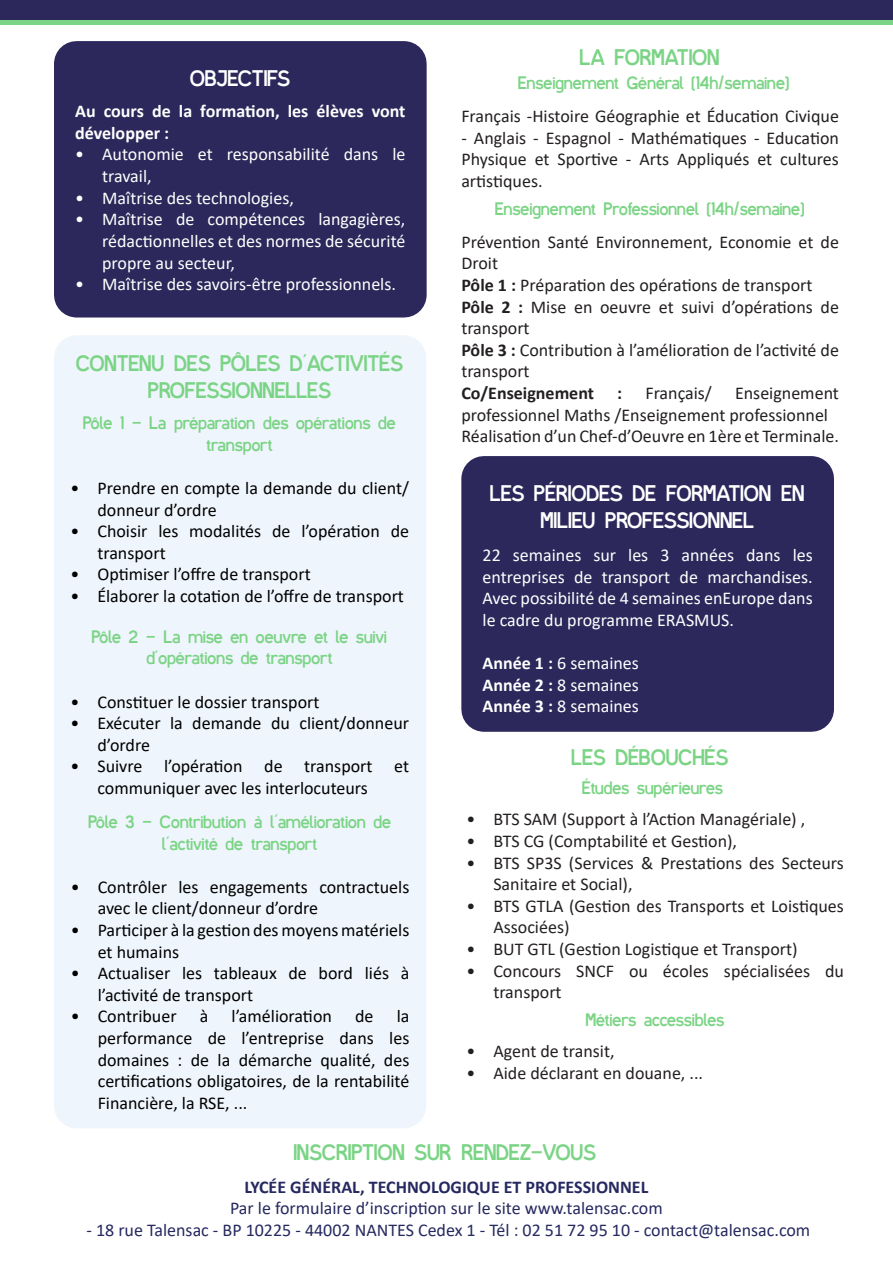
<style>
.page{position:relative;width:893px;height:1263px;background:#fff}
.page>*{position:absolute;margin:0;border:0;box-sizing:border-box;transform-origin:0 0}
.t1{font:22.5px/27px "Ishotthe Serif";color:#7bd485;text-align:center}
.t2{font:22.5px/27px "Ishotthe Serif";color:#fff;text-align:center}
.t3{font:18px/21.6px "Calibri";color:#231f20}
.t4{font:18px/21.6px "Calibri";color:#000}
.t5{font:18px/21.6px "Calibri";color:#fff;text-align:justify}
.t6{font:18px/21.6px "Ishotthe Serif";color:#7bd485;text-align:center}
.t7{font:18px "Calibri";color:#262960}
.t8{font:700 18px/21.6px "Calibri";color:#fff}
.t9{font:700 18px "Calibri";color:#262960}
.t10{font:700 18px "Calibri";color:#231f20}
.s1{font-weight:700}
</style>
<div class="page">
<svg style="left:0;top:19px;width:893px;height:6px;background:#6db77e"></svg>
<div style="left:0;top:0;width:893px;height:19px;background:#2c285b"></div>
<div style="left:77px;top:64px;width:327px;height:231px;background:#2c285b"></div>
<div style="left:54px;top:41px;width:373px;height:276px;border:45px solid #2c285b"></div>
<div style="left:77px;top:358px;width:327px;height:748px;background:#eff5fc"></div>
<div style="left:54px;top:335px;width:372px;height:793px;border:45px solid #eff5fc"></div>
<div style="left:484px;top:479px;width:327px;height:230px;background:#2c285b"></div>
<div style="left:461px;top:456px;width:373px;height:276px;border:45px solid #2c285b"></div>
<p class="t2" style="left:190px;top:65px;width:102px">OBJECTIFS</p>
<p class="t8" style="left:75px;top:100px;width:332px">Au cours de la formation, les élèves vont développer :</p>
<p class="t5" style="left:102px;top:145px;width:305px;text-indent:-27px">• Autonomie et responsabilité dans le travail,</p>
<p class="t5" style="left:75px;top:188px;width:220px">• Maîtrise des technologies,</p>
<p class="t5" style="left:102px;top:210px;width:305px;text-indent:-27px">• Maîtrise de compétences langagières, rédactionnelles et des normes de sécurité propre au secteur,</p>
<p class="t5" style="left:75px;top:274px;width:322px">• Maîtrise des savoirs-être professionnels.</p>
<p class="t1" style="left:77px;top:350px;width:328px">CONTENU DES PÔLES D’ACTIVITÉS<br>PROFESSIONNELLES</p>
<p class="t6" style="left:84px;top:413px;width:314px">Pôle 1 - La préparation des opérations de transport</p>
<p class="t4" style="left:97px;top:478px;width:313px;text-indent:-27px">• Prendre en compte la demande du client/ donneur d’ordre</p>
<p class="t4" style="left:97px;top:521px;width:313px;text-indent:-27px">• Choisir les modalités de l’opération de transport</p>
<p class="t4" style="left:70px;top:565px;width:242px">• Optimiser l’offre de transport</p>
<p class="t4" style="left:70px;top:586px;width:335px">• Élaborer la cotation de l’offre de transport</p>
<p class="t6" style="left:92px;top:626px;width:297px">Pôle 2 - La mise en oeuvre et le suivi d’opérations de transport</p>
<p class="t4" style="left:70px;top:692px;width:251px">• Constituer le dossier transport</p>
<p class="t4" style="left:97px;top:713px;width:313px;text-indent:-27px">• Exécuter la demande du client/donneur d’ordre</p>
<p class="t4" style="left:97px;top:757px;width:313px;text-indent:-27px">• Suivre l’opération de transport et communiquer avec les interlocuteurs</p>
<p class="t6" style="left:89px;top:811px;width:304px">Pôle 3 - Contribution à l’amélioration de l’activité de transport</p>
<p class="t4" style="left:98px;top:877px;width:313px;text-indent:-27px">• Contrôler les engagements contractuels avec le client/donneur d’ordre</p>
<p class="t4" style="left:98px;top:920px;width:313px;text-indent:-27px">• Participer à la gestion des moyens matériels et humains</p>
<p class="t4" style="left:98px;top:963px;width:313px;text-indent:-27px">• Actualiser les tableaux de bord liés à l’activité de transport</p>
<p class="t4" style="left:71px;top:1007px;width:107px">• Contribuer</p>
<p class="t4" style="left:200px;top:1005px;width:10px">à</p>
<p class="t4" style="left:232px;top:1005px;width:102px">l’amélioration</p>
<p class="t4" style="left:355px;top:1005px;width:20px">de</p>
<p class="t4" style="left:98px;top:1005px;width:313px;text-align:justify;text-indent:299px">la performance de l’entreprise dans les domaines : de la démarche qualité, des certifications obligatoires, de la rentabilité Financière, la RSE, ...</p>
<p class="t1" style="left:580px;top:44px;width:141px">LA FORMATION</p>
<p class="t6" style="left:518px;top:73px;width:273px">Enseignement Général (14h/semaine)</p>
<p class="t3" style="left:461px;top:105px;width:379px">Français -Histoire Géographie et Éducation Civique</p>
<p class="t3" style="left:461px;top:126px;width:379px;text-align:justify">- Anglais - Espagnol - Mathématiques - Education Physique et Sportive - Arts Appliqués et cultures artistiques.</p>
<p class="t6" style="left:495px;top:199px;width:311px">Enseignement Professionnel (14h/semaine)</p>
<p class="t3" style="left:461px;top:231px;width:379px">Prévention Santé Environnement, Economie et de<br>Droit<br><span class="s1">Pôle 1 :</span> Préparation des opérations de transport<br><span class="s1">Pôle 2 :</span> Mise en oeuvre et suivi d’opérations de transport<br><span class="s1">Pôle 3 :</span> Contribution à l’amélioration de l’activité de transport</p>
<p class="t10" style="left:461px;top:380px;width:134px">Co/Enseignement</p>
<p class="t10" style="left:617px;top:380px;width:6px">:</p>
<p class="t3" style="left:645px;top:382px;width:68px">Français/</p>
<p class="t3" style="left:461px;top:382px;width:379px;text-indent:274px">Enseignement professionnel Maths /Enseignement professionnel<br>Réalisation d’un Chef-d’Oeuvre en 1ère et Terminale.</p>
<p class="t2" style="left:490px;top:480px;width:316px">LES PÉRIODES DE FORMATION EN<br>MILIEU PROFESSIONNEL</p>
<p class="t5" style="left:483px;top:545px;width:332px">22 semaines sur les 3 années dans les entreprises de transport de marchandises.<br>Avec possibilité de 4 semaines enEurope dans le cadre du programme ERASMUS.</p>
<p class="t5" style="left:483px;top:653px;width:158px"><span class="s1">Année 1 :</span> 6 semaines <span class="s1">Année 2 :</span> 8 semaines <span class="s1">Année 3 :</span> 8 semaines</p>
<p class="t1" style="left:572px;top:745px;width:158px">LES DÉBOUCHÉS</p>
<p class="t6" style="left:582px;top:778px;width:142px">Études supérieures</p>
<p class="t3" style="left:466px;top:810px;width:340px">• BTS SAM (Support à l’Action Managériale) ,</p>
<p class="t3" style="left:466px;top:831px;width:272px">• BTS CG (Comptabilité et Gestion),</p>
<p class="t3" style="left:493px;top:853px;width:352px;text-indent:-27px">• BTS SP3S (Services &amp; Prestations des Secteurs<br>Sanitaire et Social),</p>
<p class="t3" style="left:493px;top:896px;width:352px;text-indent:-27px">• BTS GTLA (Gestion des Transports et Loistiques<br>Associées)</p>
<p class="t3" style="left:466px;top:939px;width:333px">• BUT GTL (Gestion Logistique et Transport)</p>
<p class="t3" style="left:493px;top:961px;width:352px;text-indent:-27px">• Concours SNCF ou écoles spécialisées du transport</p>
<p class="t6" style="left:586px;top:1009px;width:140px">Métiers accessibles</p>
<p class="t3" style="left:466px;top:1041px;width:150px">• Agent de transit,</p>
<p class="t3" style="left:466px;top:1063px;width:238px">• Aide déclarant en douane, ...</p>
<p class="t1" style="left:294px;top:1139px;width:304px">INSCRIPTION SUR RENDEZ-VOUS</p>
<p class="t9" style="left:244px;top:1174px;width:405px">LYCÉE GÉNÉRAL, TECHNOLOGIQUE ET PROFESSIONNEL</p>
<p class="t7" style="left:230px;top:1196px;width:434px">Par le formulaire d’inscription sur le site www.talensac.com</p>
<p class="t7" style="left:86px;top:1217px;width:725px">- 18 rue Talensac - BP 10225 - 44002 NANTES Cedex 1 - Tél : 02 51 72 95 10 - contact@talensac.com</p>
</div>
